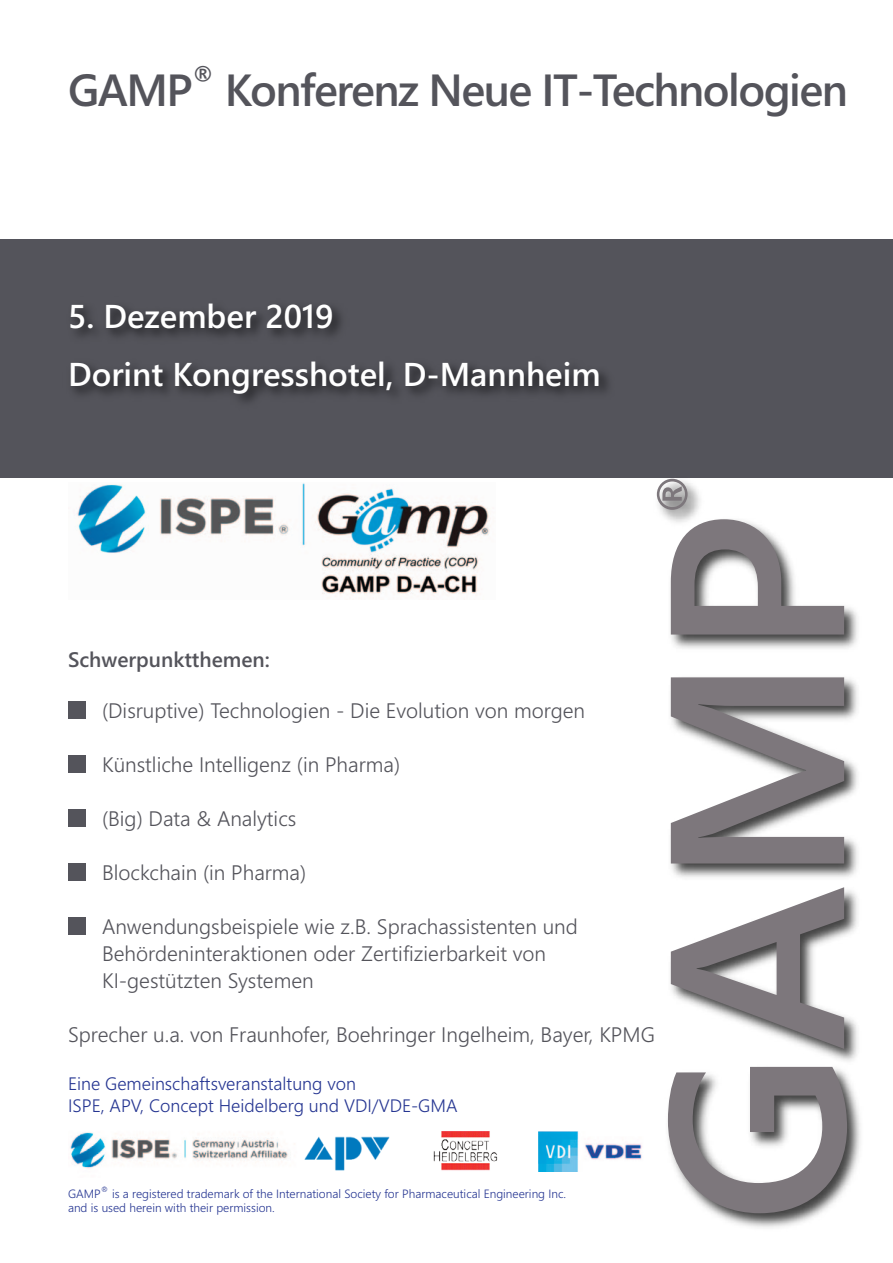
<style>
.page{position:relative;width:893px;height:1263px;background:#fff}
.page>*{position:absolute;margin:0;border:0;box-sizing:border-box;transform-origin:0 0}
.t1{font:600 247.5px "Segoe UI";color:#7d777c}
.t2{font:600 52.5px "Segoe UI";color:#7d777c}
.t3{font:600 45px "Segoe UI";letter-spacing:-.035em;color:#54545b}
.t4{font:600 33px "Segoe UI";color:#fff}
.t5{font:600 27px "Segoe UI";color:#54545b}
.t6{font:300 21px/27px "Segoe UI";color:#54545b}
.t7{font:600 21px "Segoe UI";color:#54545b}
.t8{font:300 18px "Segoe UI";color:#263692}
.t9{font:300 12px/14.4px "Segoe UI";color:#263692}
</style>
<div class="page">
<img style="left:0;top:239px;width:893px;height:989px">
<img style="left:68px;top:1122px;width:235px;height:56px">
<div style="left:68px;top:701px;width:17px;height:17px;background:#54545b"></div>
<div style="left:68px;top:755px;width:17px;height:17px;background:#54545b"></div>
<div style="left:68px;top:809px;width:17px;height:17px;background:#54545b"></div>
<div style="left:68px;top:863px;width:17px;height:17px;background:#54545b"></div>
<div style="left:68px;top:917px;width:17px;height:17px;background:#54545b"></div>
<img style="left:68px;top:483px;width:427px;height:117px">
<p class="t5" style="left:191px;top:65px;width:25px">®</p>
<p class="t3" style="left:225px;top:73px;width:625px">Konferenz Neue IT-Technologien</p>
<p class="t3" style="left:68px;top:73px;width:126px">GAMP</p>
<p class="t4" style="left:68px;top:304px;width:267px">5. Dezember 2019</p>
<p class="t4" style="left:68px;top:361px;width:534px">Dorint Kongresshotel, D-Mannheim</p>
<p class="t2" style="left:655px;top:517px;width:48px;rotate:-90deg">®</p>
<p class="t7" style="left:68px;top:651px;width:203px">Schwerpunktthemen:</p>
<p class="t6" style="left:102px;top:699px;width:485px">(Disruptive) Technologien - Die Evolution von morgen</p>
<p class="t6" style="left:102px;top:753px;width:300px">Künstliche Intelligenz (in Pharma)</p>
<p class="t6" style="left:102px;top:807px;width:196px">(Big) Data &amp; Analytics</p>
<p class="t6" style="left:102px;top:861px;width:206px">Blockchain (in Pharma)</p>
<p class="t6" style="left:102px;top:915px;width:477px">Anwendungsbeispiele wie z.B. Sprachassistenten und<br>Behördeninteraktionen oder Zertifizierbarkeit von</p>
<p class="t6" style="left:102px;top:969px;width:213px">KI-gestützten Systemen</p>
<p class="t6" style="left:68px;top:1023px;width:588px">Sprecher u.a. von Fraunhofer, Boehringer Ingelheim, Bayer, KPMG</p>
<p class="t8" style="left:68px;top:1077px;width:289px">Eine Gemeinschaftsveranstaltung von</p>
<p class="t8" style="left:68px;top:1099px;width:391px">ISPE, APV, Concept Heidelberg und VDI/VDE-GMA</p>
<p class="t9" style="left:68px;top:1188px;width:500px">GAMP<sup>®</sup> is a registered trademark of the International Society for Pharmaceutical Engineering Inc. and is used herein with their permission.</p>
<p class="t1" style="left:661px;top:1223px;width:714px;rotate:-90deg">GAMP</p>
</div>
